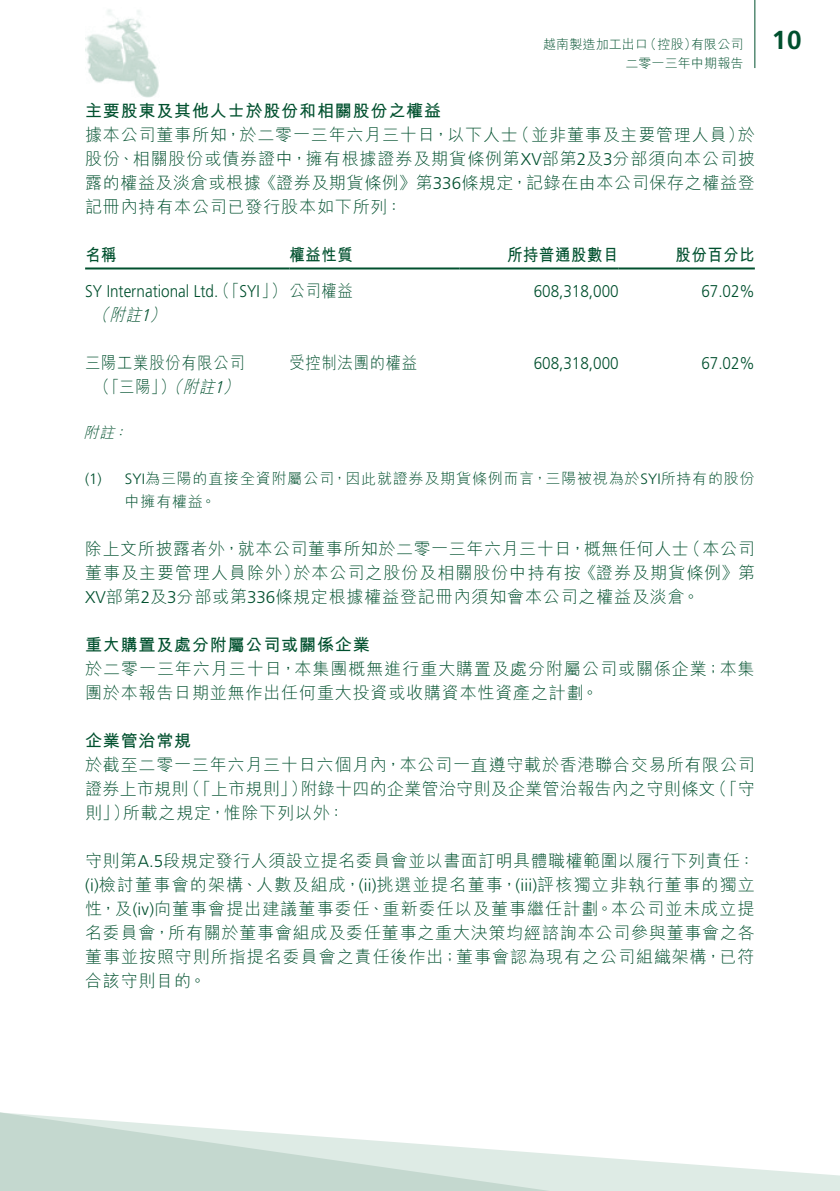
<style>
.page{position:relative;width:840px;height:1191px;background:#fff}
.page>*{position:absolute;margin:0;border:0;box-sizing:border-box;transform-origin:0 0}
.t1{font:700 26px "Frutiger LT Std";color:#00502e}
.Body_Text{font:300 17px/24px "M Hei HK";letter-spacing:.05em;color:#00502e}
.Body_Text-2{font:300 17px/24px "Frutiger LT Std";color:#00502e;scale:.9 1}
.Heading_2{font:700 17px "M Hei HK";letter-spacing:.05em;color:#00502e}
.Body_Text-3{font:300 17px/24px "M Hei HK";letter-spacing:.05em;color:#00502e;text-align:right;scale:.9 1}
.Body_Text-4{font:300 17px "M Hei HK";letter-spacing:.015em;color:#00502e}
.Body_Text-5{font:700 17px "M Hei HK";letter-spacing:.05em;color:#00502e;scale:.9 1}
.Body_Text-6{font:italic 300 17px "M Hei HK";color:#00502e;scale:.9 1}
.Notes{font:300 15px "M Hei HK";letter-spacing:.055em;color:#00502e}
.Notes-2{font:italic 300 15px "M Hei HK";color:#00502e}
.Notes-3{font:300 15px "Frutiger LT Std";color:#00502e}
.t2{font:300 13px/19px "M Hei HK";letter-spacing:.01em;color:#00502e}
.s1{font-family:"Frutiger LT Std"}
.s2{font-family:"M Hei HK"}
.s3{font-family:"M Hei HK";font-style:italic}
.s4{font-style:italic}
.s5{font-family:"Frutiger LT Std";font-style:italic}
</style>
<div class="page">
<svg style="left:550px;top:1154px;width:289px;height:37px;fill:#deebe5"></svg>
<svg style="left:1px;top:1112px;width:549px;height:79px"></svg>
<hr style="left:754px;top:0;width:1px;height:68px;background:#00502e">
<img style="left:85px;top:9px;width:74px;height:89px">
<svg style="left:0;top:1112px;width:1px;height:79px"></svg>
<hr style="left:85px;top:267px;width:204px;height:2px;background:#00502e">
<hr style="left:289px;top:267px;width:170px;height:2px;background:#00502e">
<hr style="left:459px;top:267px;width:159px;height:2px;background:#00502e">
<hr style="left:618px;top:267px;width:136px;height:2px;background:#00502e">
<p class="Heading_2" style="left:85px;top:99px;width:357px">主要股東及其他人士於股份和相關股份之權益</p>
<p class="t2" style="left:625px;top:35px;width:120px;text-indent:-82px">越南製造加工出口<br>二零一三年中期報告</p>
<h1 class="t1" style="left:771px;top:25px;width:31px">10</h1>
<p class="t2" style="left:643px;top:35px;width:55px">（控股）</p>
<p class="t2" style="left:690px;top:35px;width:54px">有限公司</p>
<p class="Body_Text" style="left:512px;top:123px;width:243px">（並非董事及主要管理人員 於）</p>
<p class="Body_Text" style="left:85px;top:123px;width:671px">據本公司董事所知，於二零一三年六月三十日，以下人士<br>股份、相關股份或債券證中，擁有根據證券及期貨條例第<span class="s1">XV</span>部第及<span class="s1">2 3</span>分部須向本公司披露的權益及淡倉或根據《證券及期貨條例》第<span class="s1">336</span>條規定，記錄在由本公司保存之權益登記冊內持有本公司已發行股本如下所列：</p>
<p class="Body_Text-5" style="left:675px;top:243px;width:90px">股份百分比</p>
<p class="Body_Text-5" style="left:506px;top:243px;width:125px">所持普通股數目</p>
<p class="Body_Text-5" style="left:289px;top:243px;width:72px">權益性質</p>
<p class="Body_Text-5" style="left:85px;top:243px;width:36px">名稱</p>
<p class="Body_Text-2" style="left:141px;top:280px;width:237px;text-indent:-56px">SY International Ltd<span class="s2">（「</span>. SYI <span class="s2">(「 公司權益</span><span class="s3">(</span><span class="s4">1</span></p>
<p class="Body_Text-2" style="left:701px;top:280px;width:61px">67.02%</p>
<p class="Body_Text-2" style="left:533px;top:280px;width:96px">608,318,000</p>
<p class="Body_Text-6" style="left:93px;top:306px;width:24px">（</p>
<p class="Body_Text-6" style="left:109px;top:306px;width:41px">附註</p>
<p class="Body_Text-3" style="left:85px;top:351px;width:179px">三陽工業股份有限公司<span class="s4">(</span><span class="s5">1</span></p>
<p class="Body_Text-3" style="left:94px;top:375px;width:103px">（「三陽」）<span class="s4">（</span></p>
<p class="Body_Text-6" style="left:183px;top:378px;width:41px">附註</p>
<p class="Notes-2" style="left:84px;top:425px;width:36px">附註</p>
<p class="Notes-2" style="left:112px;top:425px;width:20px">：</p>
<p class="Body_Text-3" style="left:289px;top:351px;width:143px">受控制法團的權益</p>
<p class="Body_Text-2" style="left:533px;top:352px;width:96px">608,318,000</p>
<p class="Body_Text-2" style="left:701px;top:352px;width:61px">67.02%</p>
<p class="Notes-3" style="left:85px;top:470px;width:18px">)1(</p>
<p class="Notes" style="left:125px;top:471px;width:631px"><span class="s1">SYI</span>為三陽的直接全資附屬公司，因此就證券及期貨條例而言，三陽被視為於<span class="s1">SYI</span>所持有的股份</p>
<p class="Notes" style="left:125px;top:494px;width:92px">中擁有權益。</p>
<p class="Body_Text" style="left:683px;top:537px;width:72px">（本公司</p>
<p class="Body_Text" style="left:293px;top:537px;width:463px;text-indent:-208px">除上文所披露者外，就本公司董事所知於二零一三年六月三十日，概無任何人士<br>於本公司之股份及相關股份中持有按《證券及期貨條例》第</p>
<p class="Body_Text" style="left:85px;top:561px;width:615px">董事及主要管理人員除外）<br><span class="s1">XV</span>部第及<span class="s1">2 3</span>分部或第<span class="s1">336</span>條規定根據權益登記冊內須知會本公司之權益及淡倉。</p>
<p class="Heading_2" style="left:85px;top:632px;width:286px">重大購置及處分附屬公司或關係企業</p>
<p class="Body_Text" style="left:85px;top:657px;width:670px">於二零一三年六月三十日，本集團概無進行重大購置及處分附屬公司或關係企業；本集團於本報告日期並無作出任何重大投資或收購資本性資產之計劃。</p>
<p class="Heading_2" style="left:85px;top:728px;width:108px">企業管治常規</p>
<p class="Body_Text" style="left:85px;top:753px;width:671px;text-align:right">於截至二零一三年六月三十日六個月內，本公司一直遵守載於香港聯合交易所有限公司（「守</p>
<p class="Body_Text" style="left:183px;top:777px;width:125px">（「上市規則」）</p>
<p class="Body_Text-4" style="left:300px;top:780px;width:416px">附錄十四的企業管治守則及企業管治報告內之守則條文</p>
<p class="Body_Text" style="left:123px;top:777px;width:223px;text-indent:-38px">證券上市規則<br>所載之規定，惟除下列以外：</p>
<p class="Body_Text" style="left:85px;top:801px;width:46px">則」）</p>
<p class="Body_Text" style="left:85px;top:849px;width:671px;text-align:justify">守則第<span class="s1">A.5</span>段規定發行人須設立提名委員會並以書面訂明具體職權範圍以履行下列責任：<span class="s1">)i(</span> 檢討董事會的架構、人數及組成， <span class="s1">)i i(</span> 挑選並提名董事，<span class="s1">(iii)</span>評核獨立非執行董事的獨立性，及 <span class="s1">i v( )</span>向董事會提出建議董事委任、重新委任以及董事繼任計劃。本公司並未成立提名委員會，所有關於董事會組成及委任董事之重大決策均經諮詢本公司參與董事會之各董事並按照守則所指提名委員會之責任後作出；董事會認為現有之公司組織架構，已符合該守則目的。</p>
</div>
